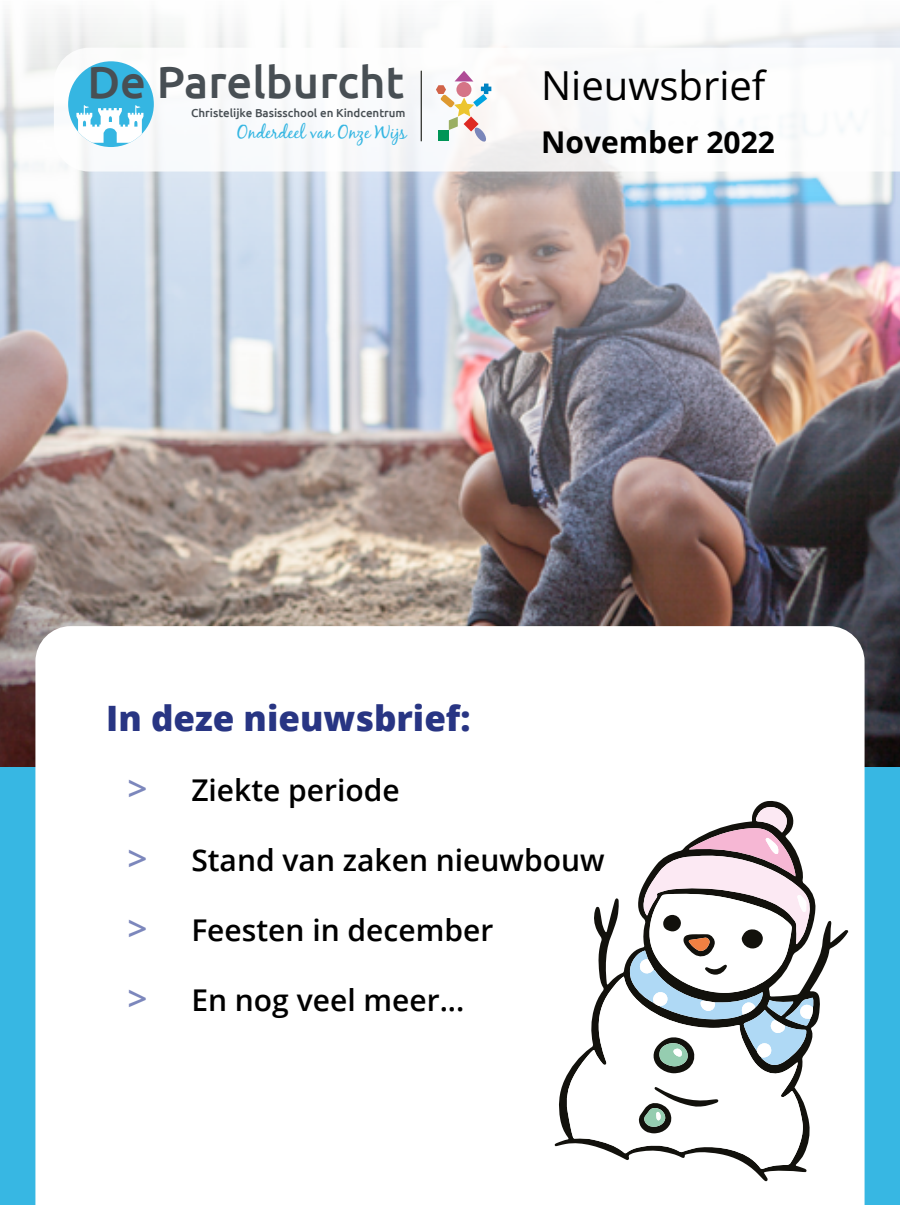
<style>
.page{position:relative;width:900px;height:1205px;background:#fff}
.page>*{position:absolute;margin:0;border:0;box-sizing:border-box;transform-origin:0 0}
.t1{font:500 45.25px "Ubuntu";color:#484f54}
.t2{font:40px "Open Sans";color:#000}
.t3{font:800 35px "Open Sans";color:#283583}
.t4{font:600 30px "Open Sans";color:#000}
.t5{font:700 30px "Open Sans";color:#000}
.t6{font:18.25px "Black Jack";color:#35b6e2}
.t7{font:500 11.5px "Ubuntu";color:#484f54}
.s1{font-size:35px;color:#7c87bc}
</style>
<div class="page">
<img style="left:0;top:14px;width:900px;height:754px">
<svg style="left:54px;top:48px;width:846px;height:123px"></svg>
<div style="left:0;top:768px;width:900px;height:437px;background:#37b7e3"></div>
<div style="left:35px;top:626px;width:830px;height:579px;background:#fff"></div>
<div style="left:68px;top:61px;width:86px;height:86px;background:#35b6e2;border-radius:50%"></div>
<svg style="left:436px;top:71px;width:55px;height:71px"></svg>
<hr style="left:421px;top:71px;width:1px;height:70px;background:#000">
<svg style="left:76px;top:105px;width:67px;height:38px"></svg>
<svg style="left:555px;top:800px;width:293px;height:381px;background:#ededed"></svg>
<svg style="left:566px;top:976px;width:237px;height:193px;background:#e4e4e4"></svg>
<svg style="left:628px;top:806px;width:186px;height:267px;background:#c3c2c5"></svg>
<svg style="left:639px;top:1087px;width:79px;height:46px;background:#c5c9c6"></svg>
<h1 class="t1" style="left:87px;top:53px;width:318px">De Parelburcht</h1>
<p class="t7" style="left:191px;top:105px;width:216px">Christelijke Basisschool en Kindcentrum</p>
<p class="t6" style="left:237px;top:121px;width:171px">Onderdeel van Onze Wijs</p>
<h2 class="t2" style="left:541px;top:58px;width:226px">Nieuwsbrief</h2>
<p class="t5" style="left:541px;top:121px;width:235px">November 2022</p>
<p class="t3" style="left:106px;top:691px;width:366px">In deze nieuwsbrief:</p>
<p class="t4" style="left:128px;top:769px;width:274px"><span class="s1">&gt;</span> Ziekte periode</p>
<p class="t4" style="left:128px;top:839px;width:479px"><span class="s1">&gt;</span> Stand van zaken nieuwbouw</p>
<p class="t4" style="left:128px;top:909px;width:367px"><span class="s1">&gt;</span> Feesten in december</p>
<p class="t4" style="left:128px;top:979px;width:338px"><span class="s1">&gt;</span> En nog veel meer...</p>
</div>
